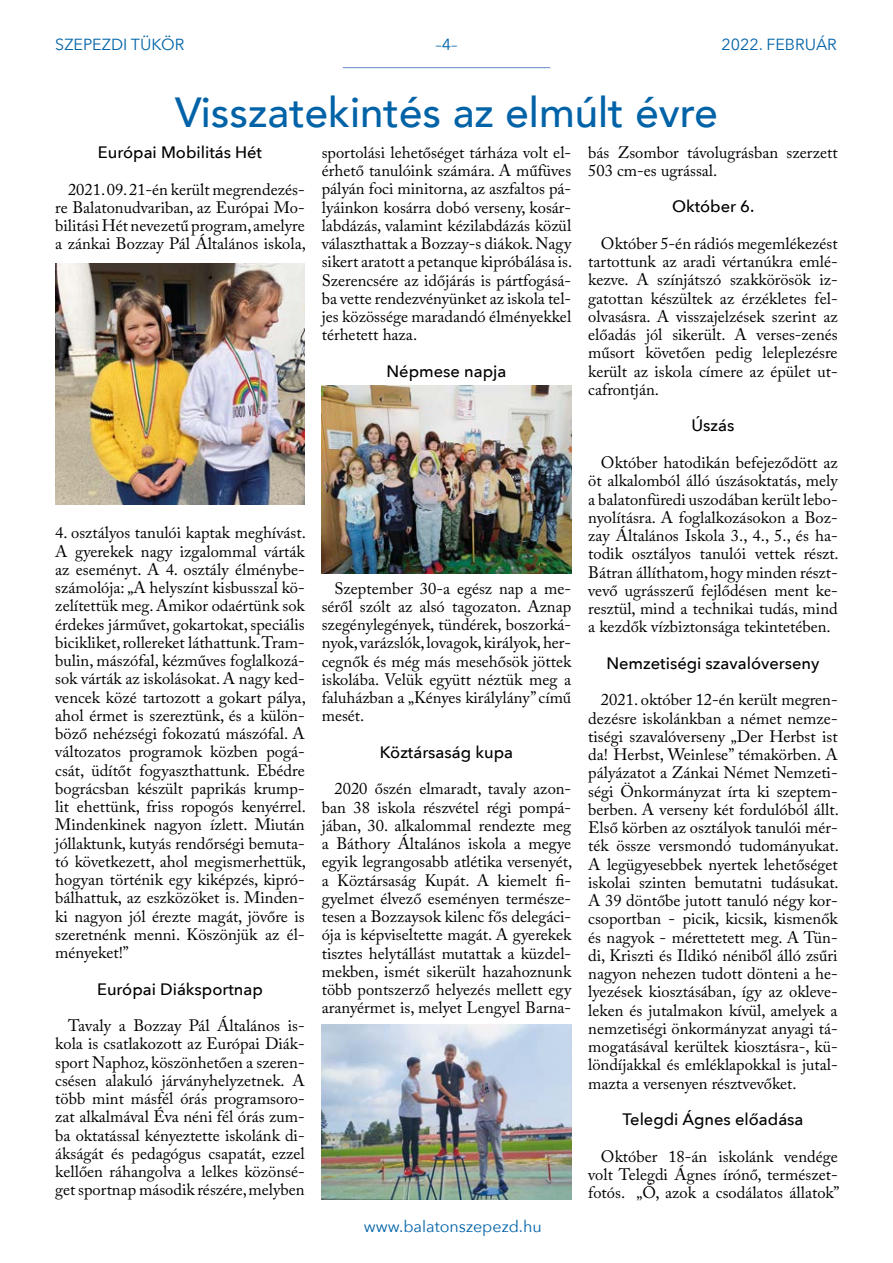
<style>
.page{position:relative;width:893px;height:1263px;background:#fff}
.page>*{position:absolute;margin:0;border:0;box-sizing:border-box;transform-origin:0 0}
.t1{font:500 42px "Avenir";color:#0062a7}
.t2{font:16.5px/18.3px "Adobe Caslon Pro";color:#000;text-align:justify}
.t3{font:500 16.5px "Avenir Next";color:#000}
.t4{font:16.05px "Avenir Next";color:#0062a7}
</style>
<div class="page">
<hr style="left:343px;top:67px;width:207px;height:1px;background:#668ac2">
<img style="left:55px;top:264px;width:250px;height:241px">
<img style="left:322px;top:1025px;width:249px;height:174px">
<img style="left:322px;top:386px;width:249px;height:187px">
<p class="t4" style="left:55px;top:31px;width:131px">SZEPEZDI TÜKÖR</p>
<p class="t4" style="left:435px;top:31px;width:24px">–4–</p>
<p class="t4" style="left:721px;top:31px;width:117px">2022. FEBRUÁR</p>
<h1 class="t1" style="left:175px;top:76px;width:544px">Visszatekintés az elmúlt évre</h1>
<p class="t3" style="left:98px;top:138px;width:166px">Európai Mobilitás Hét</p>
<p class="t2" style="left:55px;top:180px;width:252px;text-indent:13px">2021. 09. 21-én került megrendezés&shy;re Balatonudvariban, az Európai Mo&shy;bilitási Hét nevezetű program, amelyre a zánkai Bozzay Pál Általános iskola,</p>
<p class="t2" style="left:588px;top:143px;width:251px">bás Zsombor távolugrásban szerzett<br>503 cm-es ugrással.</p>
<p class="t3" style="left:672px;top:193px;width:84px">Október 6.</p>
<p class="t2" style="left:588px;top:234px;width:251px;text-indent:13px">Október 5-én rádiós megemlékezést tartottunk az aradi vértanúkra emlé&shy;kezve. A színjátszó szakkörösök iz&shy;gatottan készültek az érzékletes fel&shy;olvasásra. A visszajelzések szerint az előadás jól sikerült. A verses-zenés műsort követően pedig leleplezésre került az iskola címere az épület ut&shy;cafrontján.</p>
<p class="t3" style="left:691px;top:412px;width:44px">Úszás</p>
<p class="t2" style="left:588px;top:453px;width:252px;text-indent:13px">Október hatodikán befejeződött az öt alkalomból álló úszásoktatás, mely a balatonfüredi uszodában került lebo&shy;nyolításra. A foglalkozásokon a Boz&shy;zay Általános Iskola 3., 4., 5., és ha&shy;todik osztályos tanulói vettek részt.<br>Bátran állíthatom, hogy minden részt&shy;vevő ugrásszerű fejlődésen ment ke&shy;resztül, mind a technikai tudás, mind a kezdők vízbiztonsága tekintetében.</p>
<p class="t3" style="left:606px;top:649px;width:215px">Nemzetiségi szavalóverseny</p>
<p class="t2" style="left:588px;top:690px;width:252px;text-indent:13px">2021. október 12-én került megren&shy;dezésre iskolánkban a német nemze&shy;tiségi szavalóverseny „Der Herbst ist da! Herbst, Weinlese” témakörben. A pályázatot a Zánkai Német Nemzeti&shy;ségi Önkormányzat írta ki szeptem&shy;berben. A verseny két fordulóból állt.<br>Első körben az osztályok tanulói mér&shy;ték össze versmondó tudományukat.<br>A legügyesebbek nyertek lehetőséget iskolai szinten bemutatni tudásukat.<br>A 39 döntőbe jutott tanuló négy kor&shy;csoportban - picik, kicsik, kismenők és nagyok - mérettetett meg. A Tün&shy;di, Kriszti és Ildikó néniből álló zsűri nagyon nehezen tudott dönteni a he&shy;lyezések kiosztásában, így az okleve&shy;leken és jutalmakon kívül, amelyek a nemzetiségi önkormányzat anyagi tá&shy;mogatásával kerültek kiosztásra-, kü&shy;löndíjakkal és emléklapokkal is jutal&shy;mazta a versenyen résztvevőket.</p>
<p class="t3" style="left:622px;top:1105px;width:183px">Telegdi Ágnes előadása</p>
<p class="t2" style="left:588px;top:1147px;width:253px;text-indent:13px">Október 18-án iskolánk vendége volt Telegdi Ágnes írónő, természet&shy;fotós. „Ó, azok a csodálatos állatok”</p>
<p class="t2" style="left:322px;top:143px;width:252px">sportolási lehetőséget tárháza volt el&shy;érhető tanulóink számára. A műfüves pályán foci minitorna, az aszfaltos pá&shy;lyáinkon kosárra dobó verseny, kosár&shy;labdázás, valamint kézilabdázás közül választhattak a Bozzay-s diákok. Nagy sikert aratott a petanque kipróbálása is.<br>Szerencsére az időjárás is pártfogásá&shy;ba vette rendezvényünket az iskola tel&shy;jes közössége maradandó élményekkel térhetett haza.</p>
<p class="t3" style="left:387px;top:357px;width:121px">Népmese napja</p>
<p class="t2" style="left:55px;top:523px;width:252px">4. osztályos tanulói kaptak meghívást.<br>A gyerekek nagy izgalommal várták az eseményt. A 4. osztály élménybe&shy;számolója: „A helyszínt kisbusszal kö&shy;zelítettük meg. Amikor odaértünk sok érdekes járművet, gokartokat, speciális bicikliket, rollereket láthattunk. Tram&shy;bulin, mászófal, kézműves foglalkozá&shy;sok várták az iskolásokat. A nagy ked&shy;vencek közé tartozott a gokart pálya, ahol érmet is szereztünk, és a külön&shy;böző nehézségi fokozatú mászófal. A változatos programok közben pogá&shy;csát, üdítőt fogyaszthattunk. Ebédre bográcsban készült paprikás krump&shy;lit ehettünk, friss ropogós kenyérrel.<br>Mindenkinek nagyon ízlett. Miután jóllaktunk, kutyás rendőrségi bemuta&shy;tó következett, ahol megismerhettük, hogyan történik egy kiképzés, kipró&shy;bálhattuk, az eszközöket is. Minden&shy;ki nagyon jól érezte magát, jövőre is szeretnénk menni. Köszönjük az él&shy;ményeket!”</p>
<p class="t3" style="left:97px;top:975px;width:167px">Európai Diáksportnap</p>
<p class="t2" style="left:55px;top:1016px;width:251px;text-indent:13px">Tavaly a Bozzay Pál Általános is&shy;kola is csatlakozott az Európai Diák&shy;sport Naphoz, köszönhetően a szeren&shy;csésen alakuló járványhelyzetnek. A több mint másfél órás programsoro&shy;zat alkalmával Éva néni fél órás zum&shy;ba oktatással kényeztette iskolánk di&shy;ákságát és pedagógus csapatát, ezzel kellően ráhangolva a lelkes közönsé&shy;get sportnap második részére, melyben</p>
<p class="t2" style="left:322px;top:579px;width:251px;text-indent:13px">Szeptember 30-a egész nap a me&shy;séről szólt az alsó tagozaton. Aznap szegénylegények, tündérek, boszorká&shy;nyok, varázslók, lovagok, királyok, her&shy;cegnők és még más mesehősök jöttek iskolába. Velük együtt néztük meg a faluházban a „Kényes királylány” című mesét.</p>
<p class="t3" style="left:380px;top:738px;width:135px">Köztársaság kupa</p>
<p class="t2" style="left:322px;top:780px;width:252px;text-indent:13px">2020 őszén elmaradt, tavaly azon&shy;ban 38 iskola részvétel régi pompá&shy;jában, 30. alkalommal rendezte meg a Báthory Általános iskola a megye egyik legrangosabb atlétika versenyét, a Köztársaság Kupát. A kiemelt fi&shy;gyelmet élvező eseményen természe&shy;tesen a Bozzaysok kilenc fős delegáci&shy;ója is képviseltette magát. A gyerekek tisztes helytállást mutattak a küzdel&shy;mekben, ismét sikerült hazahoznunk több pontszerző helyezés mellett egy aranyérmet is, melyet Lengyel Barna-</p>
<p class="t4" style="left:364px;top:1213px;width:179px">www.balatonszepezd.hu</p>
</div>
